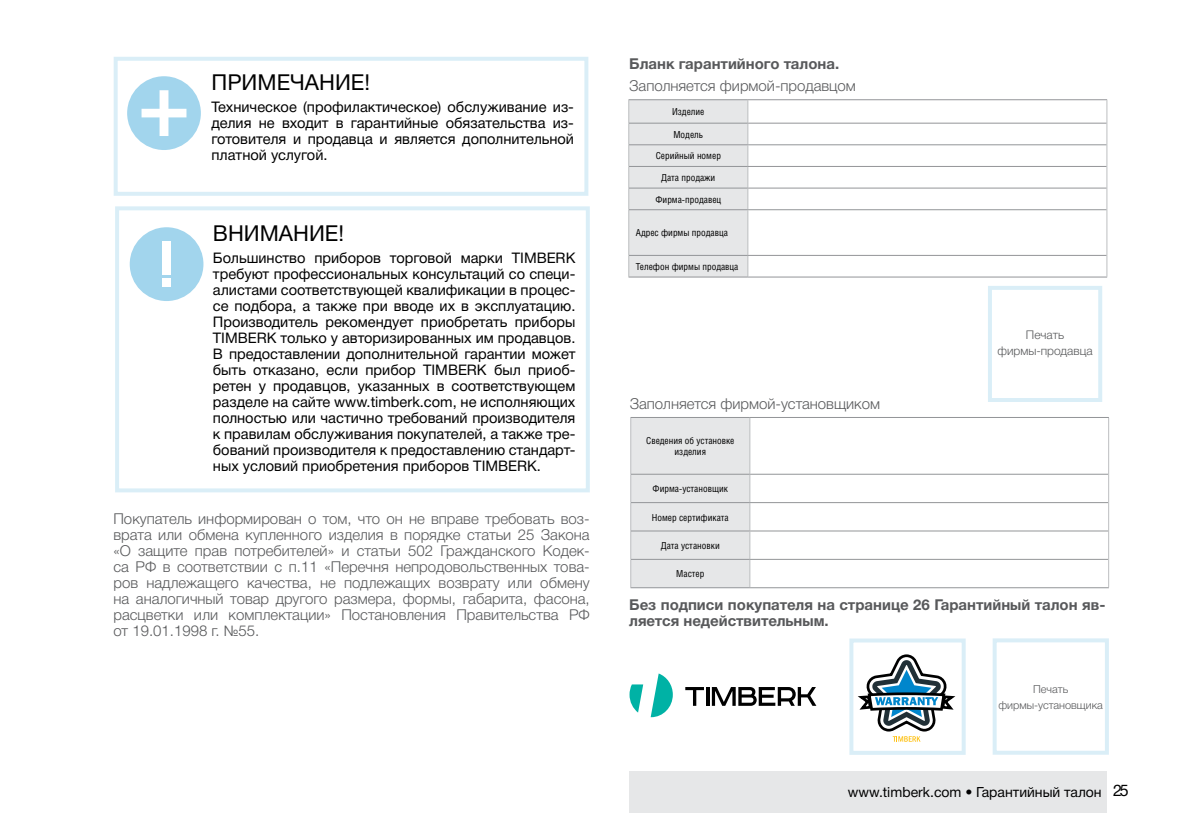
<style>
.page{position:relative;width:1191px;height:840px;background:#fff}
.page>*{position:absolute;margin:0;border:0;box-sizing:border-box;transform-origin:0 0}
.t1{font:22px "Helvetica Neue Cyr";color:#000}
.t2{font:300 15px/16px "Helvetica Neue Cyr";color:#58595b;text-align:justify}
.t3{font:700 15px/16px "Helvetica Neue Cyr";color:#58595b}
.t4{font:14.6px/16px "Helvetica Neue Cyr";color:#000;text-align:justify}
.t5{font:14px "Helvetica Neue Cyr";color:#000}
.t6{font:300 12px/16px "Helvetica Neue Cyr";color:#58595b;text-align:center}
.t7{font:300 11px/16px "Helvetica Neue Cyr";color:#58595b;text-align:center}
.t8{font:9.6px/11.6px "Helios Cond C";color:#000;text-align:center}
.s1{font-size:16px}
</style>
<div class="page">
<div style="left:629px;top:771px;width:477px;height:41px;background:#e6e7e8"></div>
<div style="left:114px;top:57px;width:474px;height:139px;border:4px solid #a2d5ed"></div>
<div style="left:127px;top:76px;width:74px;height:74px;background:#a2d5ed;border-radius:50%"></div>
<svg style="left:141px;top:90px;width:45px;height:46px"></svg>
<div style="left:115px;top:206px;width:475px;height:286px;border:4px solid #a2d5ed"></div>
<div style="left:130px;top:227px;width:73px;height:74px;background:#a2d5ed;border-radius:50%"></div>
<div style="left:162px;top:241px;width:9px;height:33px;background:#fff"></div>
<div style="left:162px;top:278px;width:9px;height:9px;background:#fff"></div>
<hr style="left:748px;top:123px;width:358px;height:1px;background:#939598">
<hr style="left:748px;top:144px;width:358px;height:1px;background:#939598">
<hr style="left:748px;top:166px;width:358px;height:1px;background:#939598">
<hr style="left:748px;top:99px;width:359px;height:1px;background:#939598">
<hr style="left:748px;top:187px;width:358px;height:1px;background:#939598">
<hr style="left:748px;top:209px;width:358px;height:1px;background:#939598">
<hr style="left:748px;top:255px;width:358px;height:1px;background:#939598">
<hr style="left:748px;top:276px;width:359px;height:1px;background:#939598">
<svg style="left:1106px;top:100px;width:1px;height:110px"></svg>
<hr style="left:1106px;top:210px;width:1px;height:45px;background:#bcbec0">
<svg style="left:1106px;top:255px;width:1px;height:21px"></svg>
<hr style="left:628px;top:99px;width:120px;height:1px;background:#939598">
<svg style="left:628px;top:100px;width:120px;height:176px;background:#e2e3e4"></svg>
<hr style="left:628px;top:276px;width:120px;height:1px;background:#939598">
<div style="left:849px;top:638px;width:116px;height:116px;border:4px solid #a2d5ed"></div>
<div style="left:992px;top:638px;width:117px;height:116px;border:4px solid #a2d5ed"></div>
<div style="left:988px;top:286px;width:114px;height:116px;border:4px solid #a2d5ed"></div>
<hr style="left:750px;top:473px;width:358px;height:1px;background:#939598">
<hr style="left:750px;top:502px;width:358px;height:1px;background:#939598">
<hr style="left:750px;top:530px;width:358px;height:1px;background:#939598">
<hr style="left:750px;top:417px;width:359px;height:1px;background:#939598">
<hr style="left:750px;top:558px;width:358px;height:1px;background:#939598">
<hr style="left:750px;top:587px;width:359px;height:1px;background:#939598">
<hr style="left:1108px;top:417px;width:1px;height:57px;background:#bcbec0">
<svg style="left:1108px;top:474px;width:1px;height:113px"></svg>
<svg style="left:630px;top:417px;width:120px;height:170px;background:#e2e3e4"></svg>
<hr style="left:630px;top:587px;width:120px;height:1px;background:#939598">
<svg style="left:858px;top:654px;width:98px;height:87px"></svg>
<svg style="left:651px;top:673px;width:22px;height:43px"></svg>
<svg style="left:629px;top:684px;width:14px;height:28px"></svg>
<svg style="left:685px;top:687px;width:19px;height:18px"></svg>
<hr style="left:706px;top:686px;width:3px;height:19px;background:#000">
<svg style="left:712px;top:687px;width:104px;height:18px"></svg>
<h1 class="t1" style="left:211px;top:70px;width:160px">ПРИМЕЧАНИЕ!</h1>
<p class="t4" style="left:211px;top:98px;width:364px">Техническое (профилактическое) обслуживание из&shy;делия не входит в гарантийные обязательства из&shy;готовителя и продавца и является дополнительной платной услугой.</p>
<h1 class="t1" style="left:213px;top:221px;width:133px">ВНИМАНИЕ!</h1>
<p class="t4" style="left:213px;top:249px;width:364px">Большинство приборов торговой марки TIMBERK требуют профессиональных консультаций со специ&shy;алистами соответствующей квалификации в процес&shy;се подбора, а также при вводе их в эксплуатацию.<br>Производитель рекомендует приобретать приборы TIMBERK только у авторизированных им продавцов.<br>В предоставлении дополнительной гарантии может быть отказано, если прибор TIMBERK был приоб&shy;ретен у продавцов, указанных в соответствующем разделе на сайте www.timberk.com, не исполняющих полностью или частично требований производителя к правилам обслуживания покупателей, а также тре&shy;бований производителя к предоставлению стандарт&shy;ных условий приобретения приборов TIMBERK.</p>
<p class="t2" style="left:113px;top:510px;width:478px">Покупатель информирован о том, что он не вправе требовать воз&shy;врата или обмена купленного изделия в порядке статьи 25 Закона «О защите прав потребителей» и статьи 502 Гражданского Кодек&shy;са РФ в соответствии с п.11 «Перечня непродовольственных това&shy;ров надлежащего качества, не подлежащих возврату или обмену на аналогичный товар другого размера, формы, габарита, фасона, расцветки или комплектации» Постановления Правительства РФ от 19.01.1998 г. №55.</p>
<p class="t3" style="left:629px;top:56px;width:212px">Бланк гарантийного талона.</p>
<p class="t2" style="left:629px;top:77px;width:228px">Заполняется фирмой-продавцом</p>
<p class="t8" style="left:672px;top:106px;width:34px">Изделие</p>
<p class="t8" style="left:673px;top:128px;width:31px">Модель</p>
<p class="t8" style="left:655px;top:150px;width:67px">Серийный номер</p>
<p class="t8" style="left:661px;top:172px;width:56px">Дата продажи</p>
<p class="t8" style="left:655px;top:193px;width:67px">Фирма-продавец</p>
<p class="t8" style="left:636px;top:227px;width:94px">Адрес фирмы продавца</p>
<p class="t8" style="left:636px;top:260px;width:104px">Телефон фирмы продавца</p>
<p class="t2" style="left:629px;top:396px;width:252px">Заполняется фирмой-установщиком</p>
<p class="t8" style="left:646px;top:434px;width:90px">Сведения об установке изделия</p>
<p class="t8" style="left:652px;top:482px;width:77px">Фирма-установщик</p>
<p class="t8" style="left:652px;top:511px;width:78px">Номер сертификата</p>
<p class="t8" style="left:661px;top:539px;width:60px">Дата установки</p>
<p class="t8" style="left:676px;top:567px;width:30px">Мастер</p>
<p class="t6" style="left:997px;top:326px;width:97px">Печать фирмы-продавца</p>
<p class="t3" style="left:629px;top:596px;width:478px">Без подписи покупателя на странице 26 Гарантийный талон яв&shy;ляется недействительным.</p>
<p class="t7" style="left:998px;top:681px;width:106px">Печать фирмы-установщика</p>
<p class="t5" style="left:848px;top:784px;width:282px">www.timberk.сom • Гарантийный талон <span class="s1">25</span></p>
</div>
